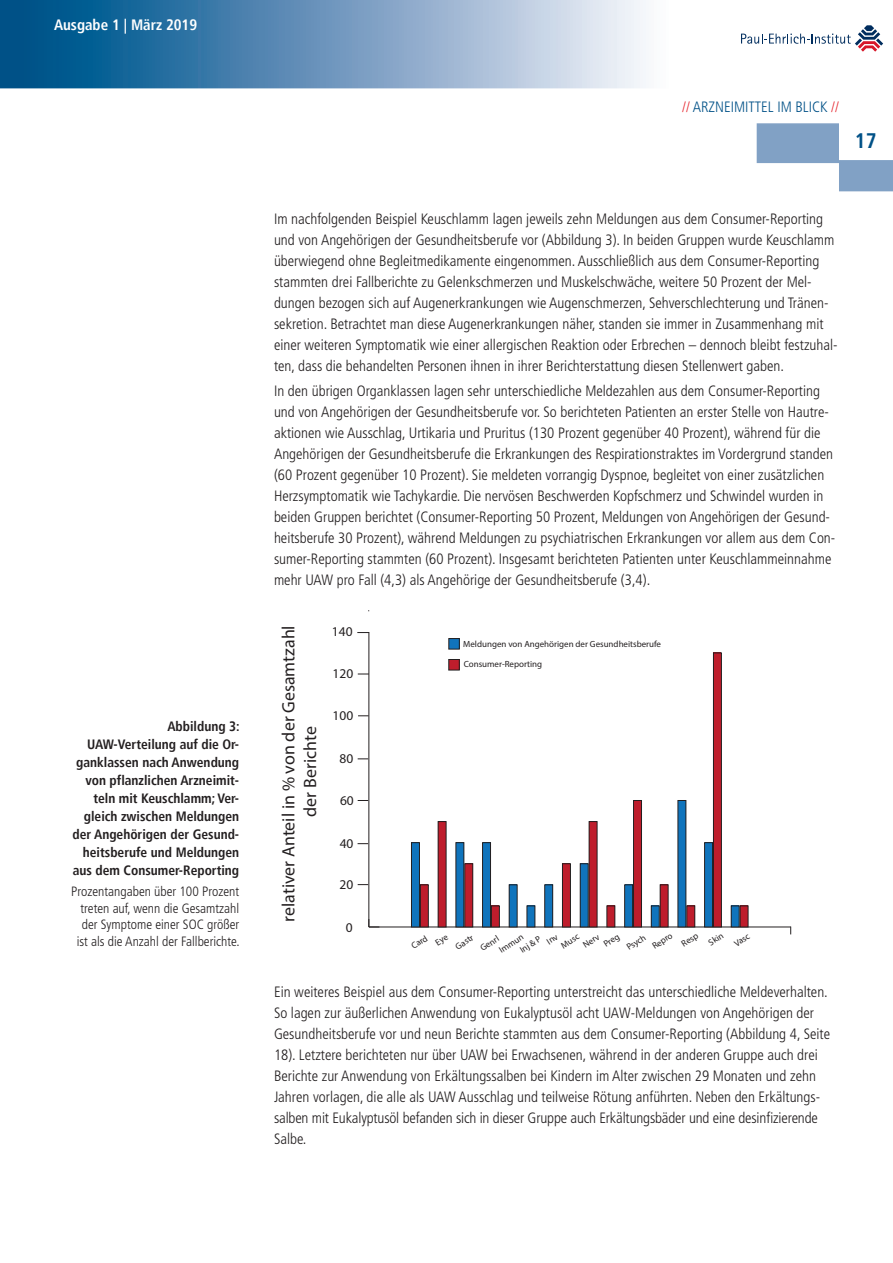
<style>
.page{position:relative;width:893px;height:1263px;background:#fff}
.page>*{position:absolute;margin:0;border:0;box-sizing:border-box;transform-origin:0 0}
.t1{font:700 condensed 21px "Frutiger";color:#005187}
.t2{font:17.85px/21.5px "Myriad Pro";color:#231f20;text-align:center}
.t3{font:300 condensed 15px/21px "Frutiger LT";color:#231f20}
.t4{font:300 condensed 15px "Frutiger LT";color:#005187}
.t5{font:700 condensed 15px "Frutiger";color:#fff}
.t6{font:700 condensed 13.5px/18px "Frutiger";color:#231f20;text-align:right}
.t7{font:300 condensed 13.5px/16.5px "Frutiger LT";color:#231f20;text-align:right}
.t8{font:13.35px "Myriad Pro";color:#231f20}
.t9{font:9px "Myriad Pro";color:#231f20}
.s1{color:#e51a23}
</style>
<div class="page">
<div style="left:757px;top:123px;width:82px;height:40px;background:#81a1c5;border:2px solid #81a1c5"></div>
<div style="left:839px;top:160px;width:54px;height:31px;background:#81a1c5"></div>
<svg style="left:741px;top:25px;width:142px;height:27px"></svg>
<svg style="left:0;top:0;width:646px;height:88px;background:#6b98bd"></svg>
<hr style="left:369px;top:926px;width:422px;height:1px;background:#231f20">
<hr style="left:368px;top:632px;width:1px;height:295px;background:#231f20">
<svg style="left:368px;top:919px;width:11px;height:8px"></svg>
<div style="left:740px;top:906px;width:8px;height:21px;background:#be1d2c"></div>
<div style="left:731px;top:906px;width:8px;height:21px;background:#1074bc"></div>
<div style="left:731px;top:906px;width:8px;height:21px;border:1px solid #231f20"></div>
<div style="left:713px;top:653px;width:8px;height:274px;background:#be1d2c"></div>
<div style="left:713px;top:653px;width:9px;height:274px;border:1px solid #231f20"></div>
<div style="left:705px;top:843px;width:7px;height:84px;background:#1074bc"></div>
<div style="left:704px;top:842px;width:9px;height:85px;border:1px solid #231f20"></div>
<div style="left:687px;top:906px;width:8px;height:21px;background:#be1d2c"></div>
<div style="left:687px;top:906px;width:8px;height:21px;border:1px solid #231f20"></div>
<div style="left:678px;top:800px;width:8px;height:127px;background:#1074bc"></div>
<div style="left:660px;top:885px;width:8px;height:42px;background:#be1d2c"></div>
<div style="left:660px;top:885px;width:8px;height:42px;border:1px solid #231f20"></div>
<div style="left:651px;top:906px;width:8px;height:21px;background:#1074bc"></div>
<div style="left:651px;top:906px;width:8px;height:21px;border:1px solid #231f20"></div>
<div style="left:633px;top:800px;width:8px;height:127px;background:#be1d2c"></div>
<div style="left:633px;top:800px;width:9px;height:127px;border:1px solid #231f20"></div>
<div style="left:625px;top:885px;width:8px;height:42px;background:#1074bc"></div>
<div style="left:624px;top:885px;width:9px;height:42px;border:1px solid #231f20"></div>
<div style="left:607px;top:906px;width:8px;height:21px;background:#be1d2c"></div>
<div style="left:607px;top:906px;width:8px;height:21px;border:1px solid #231f20"></div>
<div style="left:589px;top:821px;width:8px;height:106px;background:#be1d2c"></div>
<div style="left:589px;top:821px;width:8px;height:106px;border:1px solid #231f20"></div>
<div style="left:580px;top:864px;width:8px;height:63px;background:#1074bc"></div>
<div style="left:580px;top:863px;width:8px;height:64px;border:1px solid #231f20"></div>
<div style="left:562px;top:864px;width:8px;height:63px;background:#be1d2c"></div>
<div style="left:562px;top:863px;width:9px;height:64px;border:1px solid #231f20"></div>
<div style="left:545px;top:885px;width:8px;height:42px;background:#1074bc"></div>
<div style="left:544px;top:885px;width:9px;height:42px;border:1px solid #231f20"></div>
<div style="left:527px;top:906px;width:8px;height:21px;background:#1074bc"></div>
<div style="left:509px;top:885px;width:8px;height:42px;background:#1074bc"></div>
<div style="left:509px;top:885px;width:8px;height:42px;border:1px solid #231f20"></div>
<div style="left:491px;top:906px;width:8px;height:21px;background:#be1d2c"></div>
<div style="left:491px;top:906px;width:9px;height:21px;border:1px solid #231f20"></div>
<div style="left:482px;top:843px;width:8px;height:84px;background:#1074bc"></div>
<div style="left:482px;top:842px;width:9px;height:85px;border:1px solid #231f20"></div>
<div style="left:465px;top:864px;width:8px;height:63px;background:#be1d2c"></div>
<div style="left:465px;top:863px;width:8px;height:64px;border:1px solid #231f20"></div>
<div style="left:456px;top:843px;width:8px;height:84px;background:#1074bc"></div>
<div style="left:456px;top:842px;width:8px;height:85px;border:1px solid #231f20"></div>
<div style="left:438px;top:821px;width:8px;height:106px;background:#be1d2c"></div>
<div style="left:438px;top:821px;width:8px;height:106px;border:1px solid #231f20"></div>
<div style="left:420px;top:885px;width:8px;height:42px;background:#be1d2c"></div>
<div style="left:420px;top:885px;width:9px;height:42px;border:1px solid #231f20"></div>
<div style="left:411px;top:843px;width:8px;height:84px;background:#1074bc"></div>
<div style="left:411px;top:842px;width:9px;height:85px;border:1px solid #231f20"></div>
<div style="left:449px;top:659px;width:10px;height:11px;background:#be1d2c"></div>
<div style="left:449px;top:659px;width:10px;height:11px;border:1px solid #231f20"></div>
<div style="left:449px;top:638px;width:10px;height:11px;background:#1074bc"></div>
<div style="left:449px;top:638px;width:10px;height:11px;border:1px solid #231f20"></div>
<p class="t5" style="left:54px;top:16px;width:145px">Ausgabe 1 | März 2019</p>
<p class="t6" style="left:73px;top:718px;width:169px">Abbildung 3:<br>UAW-Verteilung auf die Or&shy;ganklassen nach Anwendung von pflanzlichen Arzneimit&shy;teln mit Keuschlamm; Ver&shy;gleich zwischen Meldungen der Angehörigen der Gesund&shy;heitsberufe und Meldungen aus dem Consumer-Reporting</p>
<p class="t7" style="left:71px;top:883px;width:170px">Prozentangaben über 100 Prozent treten auf, wenn die Gesamtzahl der Symptome einer SOC größer ist als die Anzahl der Fallberichte.</p>
<p class="t4" style="left:682px;top:98px;width:158px"><span class="s1">//</span> ARZNEIMITTEL IM BLICK <span class="s1">//</span></p>
<h1 class="t1" style="left:855px;top:128px;width:23px">17</h1>
<p class="t3" style="left:274px;top:208px;width:565px">Im nachfolgenden Beispiel Keuschlamm lagen jeweils zehn Meldungen aus dem Consumer-Reporting und von Angehörigen der Gesundheitsberufe vor (Abbildung 3). In beiden Gruppen wurde Keuschlamm überwiegend ohne Begleitmedikamente eingenommen. Ausschließlich aus dem Consumer-Reporting stammten drei Fallberichte zu Gelenkschmerzen und Muskelschwäche, weitere 50 Prozent der Mel&shy;dungen bezogen sich auf Augenerkrankungen wie Augenschmerzen, Sehverschlechterung und Tränen&shy;sekretion. Betrachtet man diese Augenerkrankungen näher, standen sie immer in Zusammenhang mit einer weiteren Symptomatik wie einer allergischen Reaktion oder Erbrechen – dennoch bleibt festzuhal&shy;ten, dass die behandelten Personen ihnen in ihrer Berichterstattung diesen Stellenwert gaben.</p>
<p class="t3" style="left:274px;top:381px;width:563px">In den übrigen Organklassen lagen sehr unterschiedliche Meldezahlen aus dem Consumer-Reporting und von Angehörigen der Gesundheitsberufe vor. So berichteten Patienten an erster Stelle von Hautre&shy;aktionen wie Ausschlag, Urtikaria und Pruritus (130 Prozent gegenüber 40 Prozent), während für die Angehörigen der Gesundheitsberufe die Erkrankungen des Respirationstraktes im Vordergrund standen (60 Prozent gegenüber 10 Prozent). Sie meldeten vorrangig Dyspnoe, begleitet von einer zusätzlichen Herzsymptomatik wie Tachykardie. Die nervösen Beschwerden Kopfschmerz und Schwindel wurden in beiden Gruppen berichtet (Consumer-Reporting 50 Prozent, Meldungen von Angehörigen der Gesund&shy;heitsberufe 30 Prozent), während Meldungen zu psychiatrischen Erkrankungen vor allem aus dem Con&shy;sumer-Reporting stammten (60 Prozent). Insgesamt berichteten Patienten unter Keuschlammeinnahme mehr UAW pro Fall (4,3) als Angehörige der Gesundheitsberufe (3,4).</p>
<p class="t2" style="left:278px;top:922px;width:298px;rotate:-90deg">relativer Anteil in % von der Gesamtzahl der Berichte</p>
<p class="t8" style="left:332px;top:623px;width:22px">140</p>
<p class="t8" style="left:333px;top:666px;width:22px">120</p>
<p class="t8" style="left:333px;top:708px;width:22px">100</p>
<p class="t8" style="left:340px;top:750px;width:15px">80</p>
<p class="t8" style="left:340px;top:793px;width:15px">60</p>
<p class="t8" style="left:340px;top:836px;width:15px">40</p>
<p class="t8" style="left:340px;top:876px;width:15px">20</p>
<p class="t8" style="left:346px;top:919px;width:8px">0</p>
<p class="t9" style="left:463px;top:638px;width:199px">Meldungen von Angehörigen der Gesundheitsberufe</p>
<p class="t9" style="left:464px;top:659px;width:80px">Consumer-Reporting</p>
<p class="t9" style="left:518px;top:946px;width:25px;rotate:-33deg">Inj &amp; P</p>
<p class="t9" style="left:559px;top:941px;width:21px;rotate:-33deg">Musc</p>
<p class="t9" style="left:581px;top:941px;width:19px;rotate:-33deg">Nerv</p>
<p class="t9" style="left:601px;top:940px;width:18px;rotate:-33deg">Preg</p>
<p class="t9" style="left:624px;top:943px;width:23px;rotate:-33deg">Psych</p>
<p class="t9" style="left:650px;top:942px;width:24px;rotate:-33deg">Repro</p>
<p class="t9" style="left:679px;top:940px;width:19px;rotate:-33deg">Resp</p>
<p class="t9" style="left:706px;top:938px;width:17px;rotate:-33deg">Skin</p>
<p class="t9" style="left:732px;top:939px;width:18px;rotate:-33deg">Vasc</p>
<p class="t9" style="left:409px;top:942px;width:19px;rotate:-33deg">Card</p>
<p class="t9" style="left:453px;top:942px;width:21px;rotate:-33deg">Gastr</p>
<p class="t9" style="left:478px;top:944px;width:22px;rotate:-33deg">Genrl</p>
<p class="t9" style="left:497px;top:946px;width:29px;rotate:-33deg">Immun</p>
<p class="t3" style="left:274px;top:981px;width:558px">Ein weiteres Beispiel aus dem Consumer-Reporting unterstreicht das unterschiedliche Meldeverhalten.<br>So lagen zur äußerlichen Anwendung von Eukalyptusöl acht UAW-Meldungen von Angehörigen der Gesundheitsberufe vor und neun Berichte stammten aus dem Consumer-Reporting (Abbildung 4, Seite 18). Letztere berichteten nur über UAW bei Erwachsenen, während in der anderen Gruppe auch drei Berichte zur Anwendung von Erkältungssalben bei Kindern im Alter zwischen 29 Monaten und zehn Jahren vorlagen, die alle als UAW Ausschlag und teilweise Rötung anführten. Neben den Erkältungs&shy;salben mit Eukalyptusöl befanden sich in dieser Gruppe auch Erkältungsbäder und eine desinfizierende Salbe.</p>
</div>
